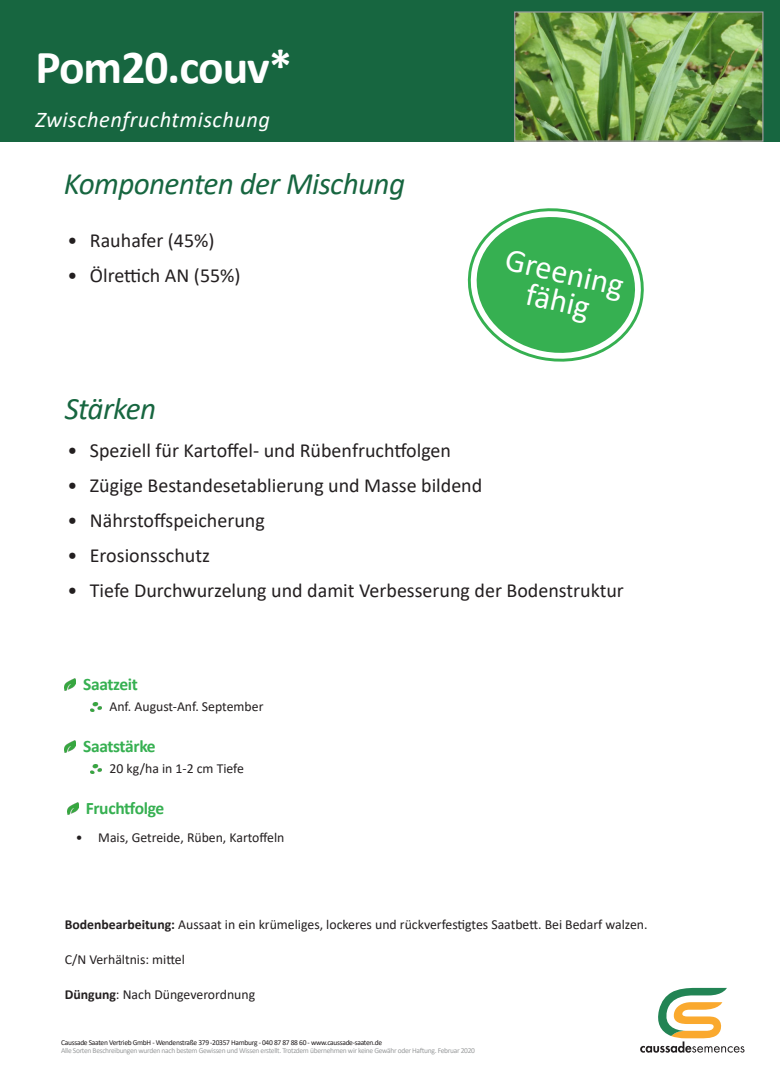
<style>
.page{position:relative;width:780px;height:1088px;background:#fff}
.page>*{position:absolute;margin:0;border:0;box-sizing:border-box;transform-origin:0 0}
.t1{font:700 47.5px "Calibri";letter-spacing:-.02em;color:#fff}
.t2{font:32.5px/28.8px "Calibri";color:#fff;text-align:center}
.Titre1{font:italic 31.25px "Calibri";letter-spacing:-.02em;color:#176640}
.t3{font:italic 22.5px "Calibri";letter-spacing:.02em;color:#fff}
.t4{font:20px "Calibri";color:#231f20}
.Titre_2{font:700 17.5px "Calibri";letter-spacing:-.02em;color:#36b051}
.Corps_du_texte{font:13.75px "Calibri";color:#231f20}
.t5{font:7.5px "Calibri";letter-spacing:-.04em;color:#9a9c9d}
.t6{font:7.5px "Calibri";letter-spacing:-.04em;color:#231f20}
.s1{font-weight:700}
</style>
<div class="page">
<div style="left:0;top:0;width:779px;height:142px;background:#176640"></div>
<svg style="left:65px;top:740px;width:11px;height:12px"></svg>
<svg style="left:91px;top:764px;width:11px;height:10px"></svg>
<svg style="left:65px;top:678px;width:11px;height:12px"></svg>
<svg style="left:91px;top:702px;width:11px;height:10px"></svg>
<svg style="left:67px;top:802px;width:11px;height:12px"></svg>
<img style="left:516px;top:13px;width:245px;height:127px">
<div style="left:514px;top:11px;width:249px;height:131px;border:1px solid #9a9c9d"></div>
<svg style="left:467px;top:208px;width:177px;height:154px"></svg>
<svg style="left:640px;top:988px;width:104px;height:64px"></svg>
<p class="t1" style="left:35px;top:34px;width:258px">Pom20.couv*</p>
<p class="t3" style="left:35px;top:104px;width:236px">Zwischenfruchtmischung</p>
<p class="Titre1" style="left:64px;top:162px;width:343px">Komponenten der Mischung</p>
<p class="t4" style="left:67px;top:226px;width:149px">• Rauhafer (45%)</p>
<p class="t4" style="left:67px;top:261px;width:175px">• Ölrettich AN (55%)</p>
<p class="Titre1" style="left:65px;top:387px;width:93px">Stärken</p>
<p class="t2" style="left:509px;top:244px;width:122px;rotate:13deg">Greening fähig</p>
<p class="t4" style="left:67px;top:436px;width:385px">• Speziell für Kartoffel- und Rübenfruchtfolgen</p>
<p class="t4" style="left:67px;top:471px;width:416px">• Zügige Bestandesetablierung und Masse bildend</p>
<p class="t4" style="left:67px;top:506px;width:199px">• Nährstoffspeicherung</p>
<p class="t4" style="left:67px;top:541px;width:144px">• Erosionsschutz</p>
<p class="t4" style="left:67px;top:576px;width:558px">• Tiefe Durchwurzelung und damit Verbesserung der Bodenstruktur</p>
<p class="Titre_2" style="left:83px;top:672px;width:56px">Saatzeit</p>
<p class="Corps_du_texte" style="left:109px;top:697px;width:155px">Anf. August-Anf. September</p>
<p class="Titre_2" style="left:83px;top:734px;width:74px">Saatstärke</p>
<p class="Corps_du_texte" style="left:109px;top:759px;width:136px">20 kg/ha in 1-2 cm Tiefe</p>
<p class="Titre_2" style="left:86px;top:796px;width:80px">Fruchtfolge</p>
<p class="Corps_du_texte" style="left:76px;top:828px;width:210px">• Mais, Getreide, Rüben, Kartoffeln</p>
<p class="Corps_du_texte" style="left:65px;top:915px;width:584px"><span class="s1">Bodenbearbeitung:</span> Aussaat in ein krümeliges, lockeres und rückverfestigtes Saatbett. Bei Bedarf walzen.</p>
<p class="Corps_du_texte" style="left:65px;top:950px;width:122px">C/N Verhältnis: mittel</p>
<p class="Corps_du_texte" style="left:65px;top:985px;width:192px"><span class="s1">Düngung</span>: Nach Düngeverordnung</p>
<p class="t6" style="left:61px;top:1037px;width:322px">Caussade Saaten Vertrieb GmbH - Wendenstraße 379 -20357 Hamburg - 040 87 87 88 60 - www.caussade-saaten.de</p>
<p class="t5" style="left:61px;top:1045px;width:415px">Alle Sorten Beschreibungen wurden nach bestem Gewissen und Wissen erstellt. Trotzdem übernehmen wir keine Gewähr oder Haftung. Februar 2020</p>
</div>
